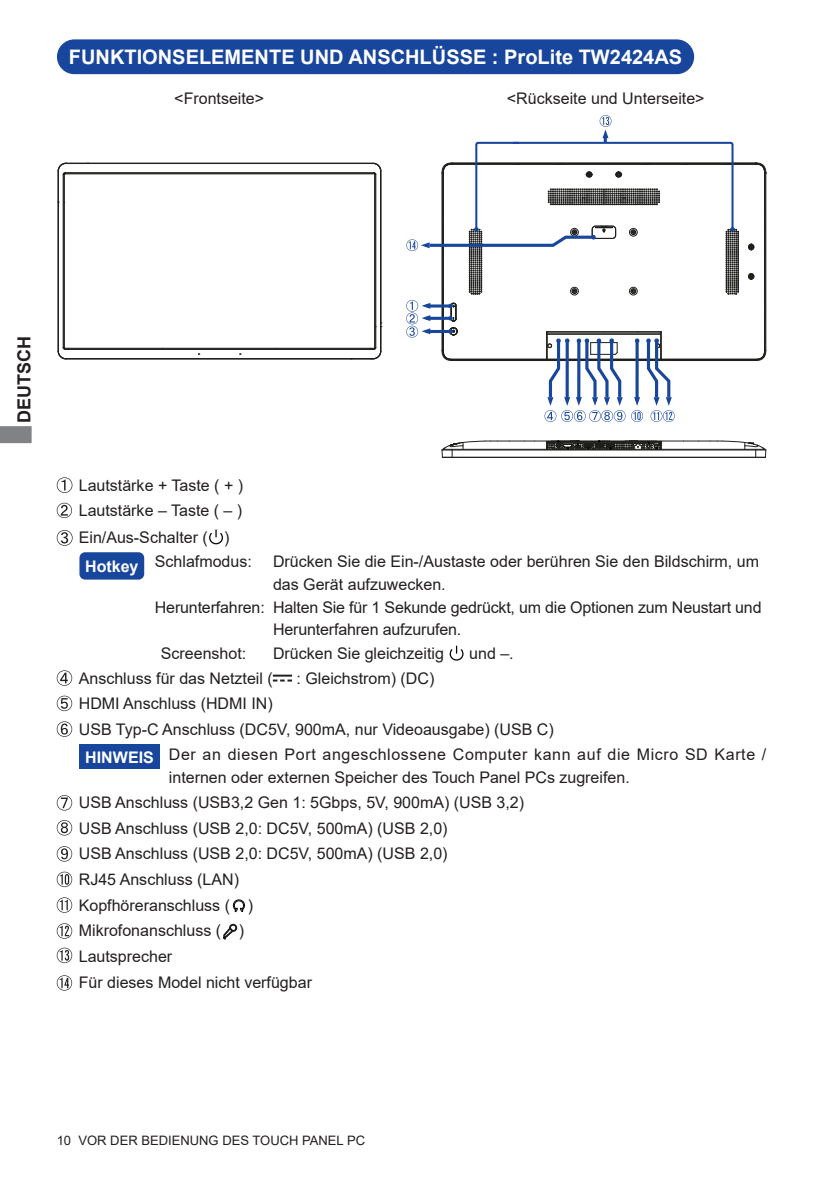
<style>
.page{position:relative;width:840px;height:1191px;background:#fff}
.page>*{position:absolute;margin:0;border:0;box-sizing:border-box;transform-origin:0 0}
.t1{font:700 20px "Arial";color:#fff}
.t2{font:700 18px "Arial";color:#231f20}
.t3{font:16px/25.6px "Arial";color:#231f20;text-align:justify}
.t4{font:16px "Arial";letter-spacing:.04em;color:#231f20}
.t5{font:700 16px "Arial";color:#fff}
.t6{font:13px "Arial";color:#231f20}
</style>
<div class="page">
<svg style="left:0;top:426px;width:32px;height:17px"></svg>
<svg style="left:57px;top:477px;width:15px;height:16px"></svg>
<svg style="left:57px;top:503px;width:15px;height:15px"></svg>
<svg style="left:57px;top:530px;width:15px;height:15px"></svg>
<svg style="left:209px;top:530px;width:14px;height:15px"></svg>
<svg style="left:449px;top:646px;width:15px;height:15px"></svg>
<svg style="left:57px;top:670px;width:15px;height:16px"></svg>
<svg style="left:273px;top:674px;width:19px;height:7px"></svg>
<svg style="left:57px;top:695px;width:15px;height:16px"></svg>
<svg style="left:57px;top:721px;width:15px;height:16px"></svg>
<svg style="left:57px;top:795px;width:15px;height:15px"></svg>
<svg style="left:57px;top:820px;width:15px;height:15px"></svg>
<svg style="left:57px;top:846px;width:15px;height:15px"></svg>
<svg style="left:57px;top:871px;width:15px;height:16px"></svg>
<svg style="left:57px;top:897px;width:15px;height:15px"></svg>
<svg style="left:232px;top:899px;width:13px;height:14px"></svg>
<svg style="left:57px;top:923px;width:15px;height:15px"></svg>
<svg style="left:223px;top:923px;width:14px;height:17px"></svg>
<svg style="left:57px;top:947px;width:15px;height:16px"></svg>
<svg style="left:57px;top:975px;width:15px;height:15px"></svg>
<div style="left:79px;top:552px;width:65px;height:27px;background:#18469d;border-radius:6px"></div>
<hr style="left:58px;top:171px;width:1px;height:180px;background:#1e1e1b">
<hr style="left:63px;top:174px;width:1px;height:174px;background:#1e1e1b">
<hr style="left:64px;top:174px;width:1px;height:174px;background:#1e1e1b">
<hr style="left:66px;top:359px;width:307px;height:1px;background:#1e1e1b">
<hr style="left:66px;top:358px;width:307px;height:1px;background:#1e1e1b">
<hr style="left:65px;top:349px;width:309px;height:1px;background:#1e1e1b">
<hr style="left:64px;top:348px;width:310px;height:1px;background:#1e1e1b">
<hr style="left:65px;top:173px;width:309px;height:1px;background:#1e1e1b">
<hr style="left:65px;top:172px;width:309px;height:1px;background:#1e1e1b">
<hr style="left:66px;top:163px;width:307px;height:1px;background:#1e1e1b">
<hr style="left:374px;top:174px;width:1px;height:174px;background:#1e1e1b">
<hr style="left:375px;top:174px;width:1px;height:174px;background:#1e1e1b">
<hr style="left:380px;top:171px;width:1px;height:180px;background:#1e1e1b">
<svg style="left:372px;top:163px;width:9px;height:12px"></svg>
<svg style="left:58px;top:347px;width:11px;height:12px"></svg>
<svg style="left:58px;top:163px;width:9px;height:12px"></svg>
<svg style="left:370px;top:347px;width:11px;height:13px"></svg>
<svg style="left:375px;top:322px;width:7px;height:5px"></svg>
<hr style="left:442px;top:449px;width:322px;height:1px;background:#1e1e1b">
<hr style="left:452px;top:450px;width:313px;height:1px;background:#1e1e1b">
<hr style="left:442px;top:457px;width:322px;height:1px;background:#1e1e1b">
<hr style="left:534px;top:441px;width:149px;height:1px;background:#1e1e1b">
<svg style="left:441px;top:441px;width:93px;height:17px"></svg>
<svg style="left:683px;top:441px;width:82px;height:17px"></svg>
<svg style="left:546px;top:440px;width:115px;height:10px"></svg>
<svg style="left:406px;top:115px;width:360px;height:307px"></svg>
<div style="left:57px;top:40px;width:636px;height:34px;background:#18469d;border-radius:17px"></div>
<div style="left:57px;top:39px;width:636px;height:35px;border:1px solid #18469d;border-radius:17px"></div>
<div style="left:79px;top:744px;width:81px;height:25px;background:#18469d"></div>
<p class="t1" style="left:69px;top:43px;width:614px">FUNKTIONSELEMENTE UND ANSCHLÜSSE : ProLite TW2424AS</p>
<p class="t3" style="left:174px;top:86px;width:91px">&lt;Frontseite&gt;</p>
<p class="t3" style="left:506px;top:86px;width:199px">&lt;Rückseite und Unterseite&gt;</p>
<p class="t2" style="left:11px;top:422px;width:88px;rotate:-90deg">DEUTSCH</p>
<p class="t3" style="left:79px;top:472px;width:166px">Lautstärke + Taste ( + )<br>Lautstärke – Taste ( – )<br>Ein/Aus-Schalter ( )</p>
<p class="t3" style="left:155px;top:549px;width:98px">Schlafmodus:</p>
<p class="t3" style="left:273px;top:549px;width:487px">Drücken Sie die Ein-/Austaste oder berühren Sie den Bildschirm, um</p>
<p class="t3" style="left:273px;top:571px;width:174px">das Gerät aufzuwecken.</p>
<p class="t3" style="left:155px;top:594px;width:608px">Herunterfahren: Halten Sie für 1 Sekunde gedrückt, um die Optionen zum Neustart und</p>
<p class="t3" style="left:273px;top:617px;width:190px">Herunterfahren aufzurufen.</p>
<p class="t3" style="left:161px;top:640px;width:87px">Screenshot:</p>
<p class="t3" style="left:273px;top:640px;width:172px">Drücken Sie gleichzeitig</p>
<p class="t3" style="left:469px;top:640px;width:46px">und –.</p>
<p class="t3" style="left:79px;top:665px;width:195px">Anschluss für das Netzteil (</p>
<p class="t3" style="left:296px;top:665px;width:139px">: Gleichstrom) (DC)</p>
<p class="t3" style="left:79px;top:690px;width:195px">HDMI Anschluss (HDMI IN)</p>
<p class="t3" style="left:79px;top:716px;width:476px">USB Typ-C Anschluss (DC5V, 900mA, nur Videoausgabe) (USB C)</p>
<p class="t4" style="left:169px;top:743px;width:598px">Der an diesen Port angeschlossene Computer kann auf die Micro SD Karte /</p>
<p class="t3" style="left:79px;top:764px;width:552px;text-align:left;text-indent:90px">internen oder externen Speicher des Touch Panel PCs zugreifen.<br>USB Anschluss (USB3,2 Gen 1: 5Gbps, 5V, 900mA) (USB 3,2)<br>USB Anschluss (USB 2,0: DC5V, 500mA) (USB 2,0)<br>USB Anschluss (USB 2,0: DC5V, 500mA) (USB 2,0)<br>RJ45 Anschluss (LAN)<br>Kopfhöreranschluss ( )<br>Mikrofonanschluss ( )<br>Lautsprecher<br>Für dieses Model nicht verfügbar</p>
<p class="t5" style="left:85px;top:555px;width:55px">Hotkey</p>
<p class="t5" style="left:85px;top:746px;width:70px">HINWEIS</p>
<p class="t6" style="left:57px;top:1131px;width:309px">10 VOR DER BEDIENUNG DES TOUCH PANEL PC</p>
</div>
